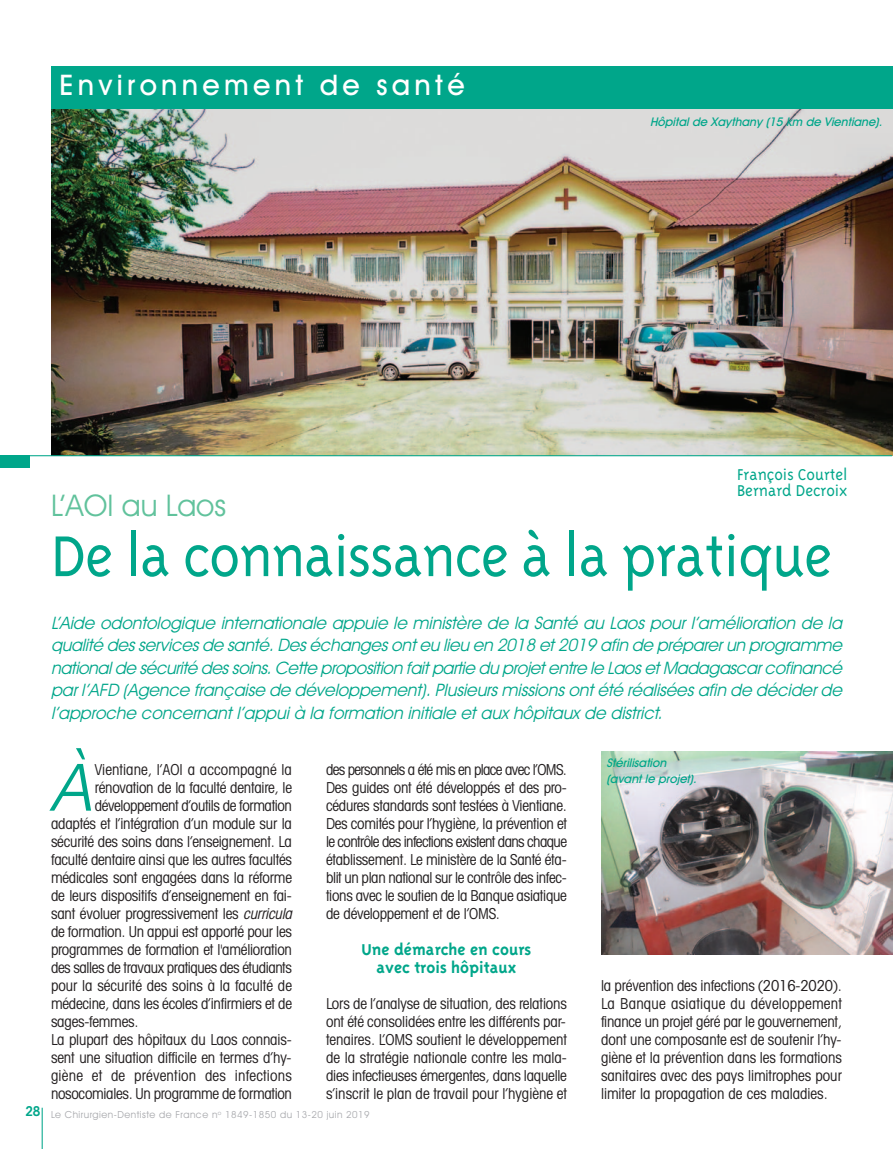
<style>
.page{position:relative;width:893px;height:1149px;background:#fff}
.page>*{position:absolute;margin:0;border:0;box-sizing:border-box;transform-origin:0 0}
.t1{font:300 66px "Triplex";letter-spacing:-.02em;color:#00a68a}
.t2{font:italic 65.7px "Avant Garde IT Cby BT";color:#00a68a}
.t3{font:30px "Avant Garde IT Cby BT";color:#61c29c}
.t4{font:500 28.5px "Avant Garde IT Cby BT";letter-spacing:.15em;color:#fff}
.t5{font:700 18px/18px "Triplex";color:#00a68a;text-align:center}
.t6{font:300 18px "Triplex";color:#00a68a}
.t7{font:italic 17.25px/22.5px "Avant Garde IT Cby BT";color:#00a68a}
.t8{font:condensed 15px/18px "Avant Garde IT Cby BT";letter-spacing:-.015em;color:#231f20;text-align:justify}
.t9{font:condensed 15px "Avant Garde IT Cby BT";letter-spacing:.005em;color:#231f20}
.t10{font:600 condensed 13.5px "Avant Garde IT Cby BT";color:#00a68a}
.t11{font:italic 500 12px/15.8px "Avant Garde IT Cby BT";color:#00a68a}
.t12{font:9.75px "Avant Garde IT Cby BT";letter-spacing:.05em;color:#a8a9ad}
.s1{font-style:italic}
</style>
<div class="page">
<img style="left:51px;top:108px;width:842px;height:347px">
<hr style="left:42px;top:1107px;width:1px;height:41px;background:#00a68a">
<div style="left:51px;top:66px;width:842px;height:42px;background:#00a68a"></div>
<hr style="left:9px;top:455px;width:883px;height:1px;background:#00a68a">
<div style="left:0;top:455px;width:30px;height:13px;background:#00a68a"></div>
<img style="left:601px;top:751px;width:291px;height:203px">
<p class="t4" style="left:60px;top:74px;width:407px">Environnement de santé</p>
<p class="t11" style="left:650px;top:116px;width:236px">Hôpital de Xaythany (15 km de Vientiane).</p>
<p class="t10" style="left:25px;top:1104px;width:17px">28</p>
<p class="t6" style="left:737px;top:467px;width:112px">François Courtel</p>
<p class="t6" style="left:737px;top:483px;width:112px">Bernard Decroix</p>
<p class="t3" style="left:51px;top:494px;width:177px">L’AOI au Laos</p>
<p class="t1" style="left:51px;top:529px;width:783px">De la connaissance à la pratique</p>
<p class="t7" style="left:51px;top:613px;width:796px">L’Aide odontologique internationale appuie le ministère de la Santé au Laos pour l’amélioration de la qualité des services de santé.Des échanges ont eu lieu en 2018 et 2019 afin de préparerun programme nationalde sécurité dessoins.Cette proposition fait partie du projet entre le Laoset Madagascarcofinancé parl’AFD (Agence française de développement).Plusieurs missions ont été réalisées afin de déciderde l’approche concernant l’appui à la formation initiale et aux hôpitaux de district.</p>
<p class="t2" style="left:51px;top:763px;width:41px">À</p>
<p class="t11" style="left:607px;top:755px;width:94px">Stérilisation (avant le projet).</p>
<p class="t9" style="left:95px;top:763px;width:199px">Vientiane, l’AOI a accompagné la</p>
<p class="t8" style="left:95px;top:779px;width:199px">rénovation de la faculté dentaire, le</p>
<p class="t8" style="left:95px;top:797px;width:199px">développement d’outils de formation</p>
<p class="t8" style="left:51px;top:815px;width:242px">adaptés et l’intégration d’un module sur la</p>
<p class="t8" style="left:51px;top:833px;width:242px">sécurité des soins dans l’enseignement. La</p>
<p class="t8" style="left:51px;top:851px;width:242px">faculté dentaire ainsi que les autres facultés</p>
<p class="t8" style="left:51px;top:869px;width:242px">médicales sont engagées dans la réforme</p>
<p class="t8" style="left:51px;top:887px;width:242px">de leurs dispositifs d’enseignement en fai-</p>
<p class="t8" style="left:51px;top:905px;width:245px">sant évoluer progressivement les <span class="s1">curricula</span></p>
<p class="t8" style="left:51px;top:923px;width:242px">de formation. Un appui est apporté pour les</p>
<p class="t8" style="left:51px;top:941px;width:242px">programmes de formation et l'amélioration</p>
<p class="t8" style="left:51px;top:959px;width:242px">des salles de travaux pratiques des étudiants</p>
<p class="t8" style="left:51px;top:977px;width:242px">pour la sécurité des soins à la faculté de</p>
<p class="t8" style="left:51px;top:995px;width:242px">médecine, dans les écoles d’infirmiers et de</p>
<p class="t8" style="left:51px;top:1013px;width:89px">sages-femmes.</p>
<p class="t8" style="left:51px;top:1031px;width:242px">La plupart des hôpitaux du Laos connais&shy;sent une situation difficile en termes d’hy&shy;giène et de prévention des infections nosocomiales. Un programme de formation</p>
<p class="t8" style="left:326px;top:761px;width:242px">des personnels a été mis en place avec l’OMS.<br>Des guides ont été développés et des pro&shy;cédures standards sont testées à Vientiane.<br>Des comités pour l’hygiène, la prévention et le contrôle des infections existent dans chaque établissement. Le ministère de la Santé éta&shy;blit un plan national sur le contrôle des infec&shy;tions avec le soutien de la Banque asiatique de développement et de l’OMS.</p>
<p class="t5" style="left:362px;top:941px;width:171px">Une démarche en cours avec trois hôpitaux</p>
<p class="t8" style="left:326px;top:995px;width:242px">Lors de l’analyse de situation, des relations ont été consolidées entre les différents par&shy;tenaires. L’OMS soutient le développement de la stratégie nationale contre les mala&shy;dies infectieuses émergentes, dans laquelle s’inscrit le plan de travail pour l’hygiène et</p>
<p class="t8" style="left:601px;top:977px;width:242px">la prévention des infections (2016-2020).<br>La Banque asiatique du développement finance un projet géré par le gouvernement, dont une composante est de soutenir l’hy&shy;giène et la prévention dans les formations sanitaires avec des pays limitrophes pour limiter la propagation de ces maladies.</p>
<p class="t12" style="left:51px;top:1110px;width:320px">Le Chirurgien-Dentiste de France n<sup>o</sup> 1849-1850 du 13-20 juin 2019</p>
</div>
